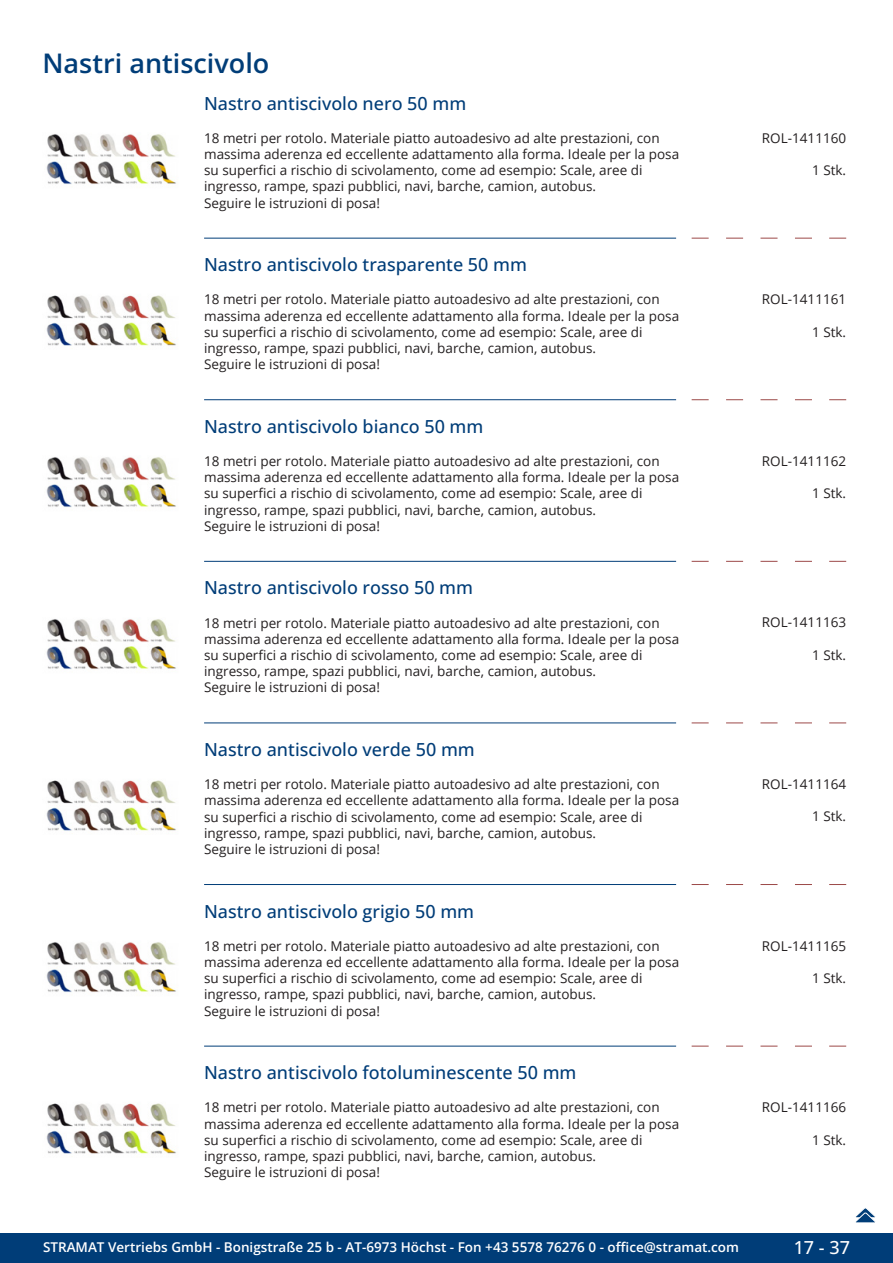
<style>
.page{position:relative;width:893px;height:1263px;background:#fff}
.page>*{position:absolute;margin:0;border:0;box-sizing:border-box;transform-origin:0 0}
.GruppeName{font:600 27px "Open Sans";color:#003d78}
.ArtikelName{font:500 18px "Open Sans";color:#003d78}
.t1{font:500 18px "Open Sans";color:#fff}
.Beschreibung{font:13.5px/16.2px "Open Sans";color:#231f20}
.ArtikelNummer{font:13.5px "Open Sans";color:#231f20}
.t2{font:600 13.5px "Open Sans";color:#fff}
</style>
<div class="page">
<div style="left:0;top:1233px;width:893px;height:30px;background:#003d78"></div>
<img style="left:46px;top:134px;width:130px;height:51px">
<img style="left:46px;top:295px;width:130px;height:54px">
<svg style="left:692px;top:238px;width:17px;height:1px"></svg>
<svg style="left:726px;top:238px;width:17px;height:1px"></svg>
<svg style="left:760px;top:238px;width:17px;height:1px"></svg>
<svg style="left:795px;top:238px;width:17px;height:1px"></svg>
<svg style="left:829px;top:238px;width:17px;height:1px"></svg>
<hr style="left:204px;top:238px;width:472px;height:1px;background:#003d78">
<img style="left:46px;top:457px;width:130px;height:51px">
<svg style="left:692px;top:399px;width:17px;height:1px"></svg>
<svg style="left:726px;top:399px;width:17px;height:1px"></svg>
<svg style="left:760px;top:399px;width:17px;height:1px"></svg>
<svg style="left:795px;top:399px;width:17px;height:1px"></svg>
<svg style="left:829px;top:399px;width:17px;height:1px"></svg>
<hr style="left:204px;top:399px;width:472px;height:1px;background:#003d78">
<img style="left:46px;top:619px;width:130px;height:51px">
<svg style="left:692px;top:561px;width:17px;height:1px"></svg>
<svg style="left:726px;top:561px;width:17px;height:1px"></svg>
<svg style="left:760px;top:561px;width:17px;height:1px"></svg>
<svg style="left:795px;top:561px;width:17px;height:1px"></svg>
<svg style="left:829px;top:561px;width:17px;height:1px"></svg>
<hr style="left:204px;top:561px;width:472px;height:1px;background:#003d78">
<img style="left:46px;top:780px;width:130px;height:54px">
<svg style="left:692px;top:723px;width:17px;height:1px"></svg>
<svg style="left:726px;top:723px;width:17px;height:1px"></svg>
<svg style="left:760px;top:723px;width:17px;height:1px"></svg>
<svg style="left:795px;top:723px;width:17px;height:1px"></svg>
<svg style="left:829px;top:723px;width:17px;height:1px"></svg>
<hr style="left:204px;top:723px;width:472px;height:1px;background:#003d78">
<img style="left:46px;top:942px;width:130px;height:51px">
<svg style="left:692px;top:884px;width:17px;height:1px"></svg>
<svg style="left:726px;top:884px;width:17px;height:1px"></svg>
<svg style="left:760px;top:884px;width:17px;height:1px"></svg>
<svg style="left:795px;top:884px;width:17px;height:1px"></svg>
<svg style="left:829px;top:884px;width:17px;height:1px"></svg>
<hr style="left:204px;top:884px;width:472px;height:1px;background:#003d78">
<img style="left:46px;top:1103px;width:130px;height:54px">
<svg style="left:692px;top:1046px;width:17px;height:1px"></svg>
<svg style="left:726px;top:1046px;width:17px;height:1px"></svg>
<svg style="left:760px;top:1046px;width:17px;height:1px"></svg>
<svg style="left:795px;top:1046px;width:17px;height:1px"></svg>
<svg style="left:829px;top:1046px;width:17px;height:1px"></svg>
<hr style="left:204px;top:1046px;width:472px;height:1px;background:#003d78">
<svg style="left:855px;top:1208px;width:21px;height:15px"></svg>
<p class="GruppeName" style="left:43px;top:44px;width:228px">Nastri antiscivolo</p>
<p class="ArtikelName" style="left:204px;top:91px;width:264px">Nastro antiscivolo nero 50 mm</p>
<p class="Beschreibung" style="left:204px;top:129px;width:477px">18 metri per rotolo. Materiale piatto autoadesivo ad alte prestazioni, con massima aderenza ed eccellente adattamento alla forma. Ideale per la posa su superfici a rischio di scivolamento, come ad esempio: Scale, aree di ingresso, rampe, spazi pubblici, navi, barche, camion, autobus.<br>Seguire le istruzioni di posa!</p>
<p class="ArtikelNummer" style="left:762px;top:128px;width:86px">ROL-1411160</p>
<p class="ArtikelNummer" style="left:812px;top:161px;width:36px">1 Stk.</p>
<p class="ArtikelName" style="left:204px;top:252px;width:324px">Nastro antiscivolo trasparente 50 mm</p>
<p class="Beschreibung" style="left:204px;top:291px;width:477px">18 metri per rotolo. Materiale piatto autoadesivo ad alte prestazioni, con massima aderenza ed eccellente adattamento alla forma. Ideale per la posa su superfici a rischio di scivolamento, come ad esempio: Scale, aree di ingresso, rampe, spazi pubblici, navi, barche, camion, autobus.<br>Seguire le istruzioni di posa!</p>
<p class="ArtikelNummer" style="left:762px;top:290px;width:86px">ROL-1411161</p>
<p class="ArtikelNummer" style="left:812px;top:322px;width:36px">1 Stk.</p>
<p class="ArtikelName" style="left:204px;top:414px;width:281px">Nastro antiscivolo bianco 50 mm</p>
<p class="Beschreibung" style="left:204px;top:453px;width:477px">18 metri per rotolo. Materiale piatto autoadesivo ad alte prestazioni, con massima aderenza ed eccellente adattamento alla forma. Ideale per la posa su superfici a rischio di scivolamento, come ad esempio: Scale, aree di ingresso, rampe, spazi pubblici, navi, barche, camion, autobus.<br>Seguire le istruzioni di posa!</p>
<p class="ArtikelNummer" style="left:762px;top:452px;width:86px">ROL-1411162</p>
<p class="ArtikelNummer" style="left:812px;top:484px;width:36px">1 Stk.</p>
<p class="ArtikelName" style="left:204px;top:575px;width:271px">Nastro antiscivolo rosso 50 mm</p>
<p class="Beschreibung" style="left:204px;top:614px;width:477px">18 metri per rotolo. Materiale piatto autoadesivo ad alte prestazioni, con massima aderenza ed eccellente adattamento alla forma. Ideale per la posa su superfici a rischio di scivolamento, come ad esempio: Scale, aree di ingresso, rampe, spazi pubblici, navi, barche, camion, autobus.<br>Seguire le istruzioni di posa!</p>
<p class="ArtikelNummer" style="left:762px;top:613px;width:86px">ROL-1411163</p>
<p class="ArtikelNummer" style="left:812px;top:646px;width:36px">1 Stk.</p>
<p class="ArtikelName" style="left:204px;top:737px;width:272px">Nastro antiscivolo verde 50 mm</p>
<p class="Beschreibung" style="left:204px;top:776px;width:477px">18 metri per rotolo. Materiale piatto autoadesivo ad alte prestazioni, con massima aderenza ed eccellente adattamento alla forma. Ideale per la posa su superfici a rischio di scivolamento, come ad esempio: Scale, aree di ingresso, rampe, spazi pubblici, navi, barche, camion, autobus.<br>Seguire le istruzioni di posa!</p>
<p class="ArtikelNummer" style="left:762px;top:775px;width:86px">ROL-1411164</p>
<p class="ArtikelNummer" style="left:812px;top:807px;width:36px">1 Stk.</p>
<p class="ArtikelName" style="left:204px;top:899px;width:272px">Nastro antiscivolo grigio 50 mm</p>
<p class="Beschreibung" style="left:204px;top:937px;width:477px">18 metri per rotolo. Materiale piatto autoadesivo ad alte prestazioni, con massima aderenza ed eccellente adattamento alla forma. Ideale per la posa su superfici a rischio di scivolamento, come ad esempio: Scale, aree di ingresso, rampe, spazi pubblici, navi, barche, camion, autobus.<br>Seguire le istruzioni di posa!</p>
<p class="ArtikelNummer" style="left:762px;top:936px;width:86px">ROL-1411165</p>
<p class="ArtikelNummer" style="left:812px;top:969px;width:36px">1 Stk.</p>
<p class="ArtikelName" style="left:204px;top:1060px;width:374px">Nastro antiscivolo fotoluminescente 50 mm</p>
<p class="Beschreibung" style="left:204px;top:1099px;width:477px">18 metri per rotolo. Materiale piatto autoadesivo ad alte prestazioni, con massima aderenza ed eccellente adattamento alla forma. Ideale per la posa su superfici a rischio di scivolamento, come ad esempio: Scale, aree di ingresso, rampe, spazi pubblici, navi, barche, camion, autobus.<br>Seguire le istruzioni di posa!</p>
<p class="ArtikelNummer" style="left:762px;top:1098px;width:86px">ROL-1411166</p>
<p class="ArtikelNummer" style="left:812px;top:1130px;width:36px">1 Stk.</p>
<p class="t2" style="left:43px;top:1238px;width:698px">STRAMAT Vertriebs GmbH - Bonigstraße 25 b - AT-6973 Höchst - Fon +43 5578 76276 0 - office@stramat.com</p>
<h2 class="t1" style="left:794px;top:1234px;width:58px">17 - 37</h2>
</div>
